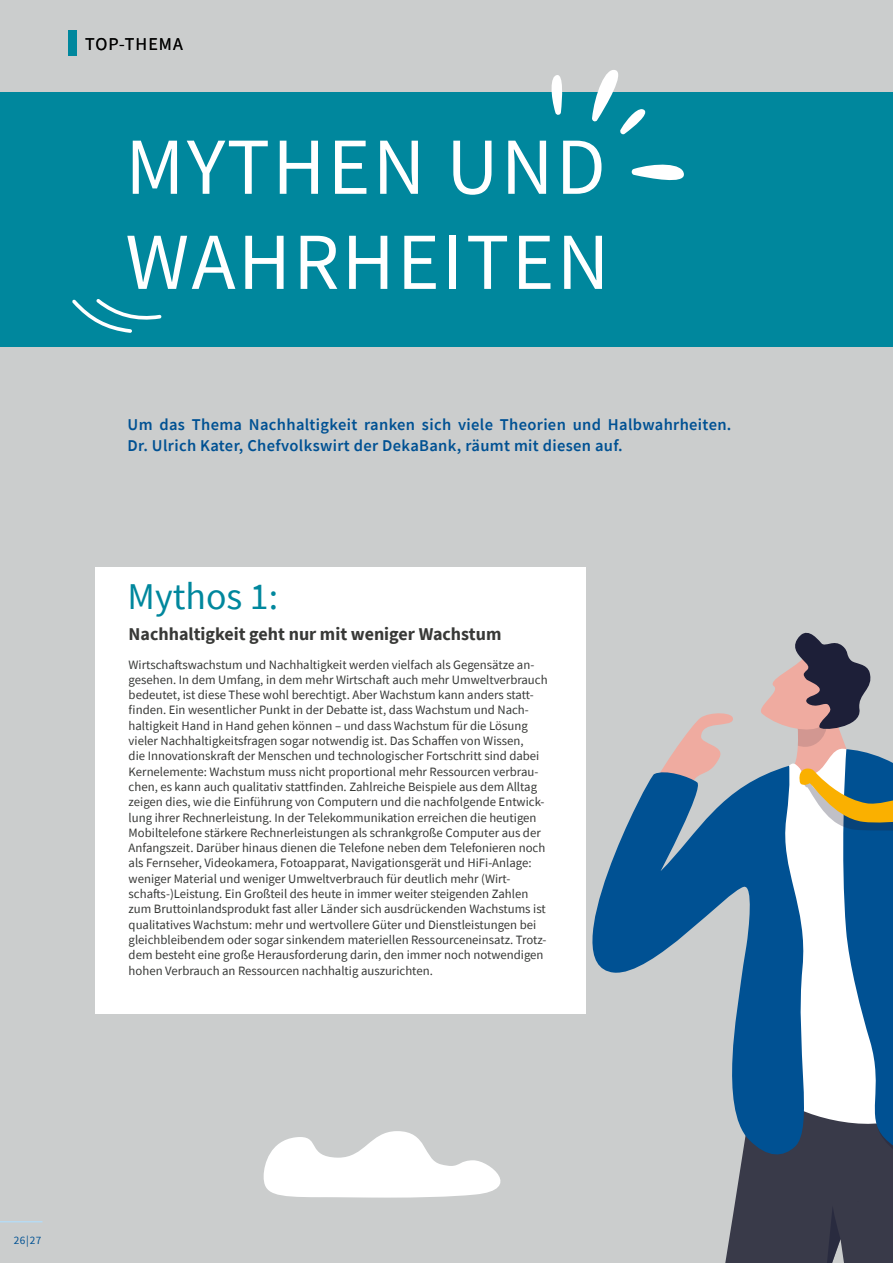
<style>
.page{position:relative;width:893px;height:1263px;background:#cbcdcd}
.page>*{position:absolute;margin:0;border:0;box-sizing:border-box;transform-origin:0 0}
.t1{font:81px/95.1px "Source Sans Pro";letter-spacing:.03em;color:#fff}
.t2{font:37.8px "Source Sans Pro";color:#00879d}
.t3{font:700 18px "Source Sans Pro";color:#383937}
.t4{font:18px "Source Sans Pro";letter-spacing:.06em;color:#000}
.t5{font:600 16.5px/20.2px "Source Sans Pro";letter-spacing:.02em;color:#005193}
.t6{font:12.75px/15.3px "Source Sans Pro";color:#383937}
.t7{font:11.25px "Source Sans Pro";color:#005193}
</style>
<div class="page">
<svg style="left:263px;top:1131px;width:238px;height:66px"></svg>
<div style="left:0;top:93px;width:893px;height:254px;background:#00879d"></div>
<svg style="left:72px;top:299px;width:90px;height:34px"></svg>
<div style="left:95px;top:567px;width:491px;height:446px;background:#fff"></div>
<svg style="left:550px;top:787px;width:96px;height:227px"></svg>
<svg style="left:646px;top:632px;width:247px;height:631px"></svg>
<svg style="left:549px;top:75px;width:15px;height:40px"></svg>
<svg style="left:631px;top:164px;width:53px;height:17px"></svg>
<svg style="left:592px;top:70px;width:57px;height:65px"></svg>
<div style="left:68px;top:30px;width:9px;height:25px;background:#00879d"></div>
<hr style="left:0;top:1221px;width:43px;height:1px;background:#b7daf2">
<h3 class="t4" style="left:85px;top:32px;width:99px">TOP-THEMA</h3>
<h1 class="t1" style="left:125px;top:119px;width:485px">MYTHEN UND<br>WAHRHEITEN</h1>
<p class="t5" style="left:128px;top:415px;width:605px">Um das Thema Nachhaltigkeit ranken sich viele Theorien und Halbwahrheiten.<br>Dr. Ulrich Kater, Chefvolkswirt der DekaBank, räumt mit diesen auf.</p>
<h2 class="t2" style="left:128px;top:572px;width:152px">Mythos 1:</h2>
<h3 class="t3" style="left:129px;top:622px;width:374px">Nachhaltigkeit geht nur mit weniger Wachstum</h3>
<p class="t6" style="left:129px;top:656px;width:420px">Wirtschaftswachstum und Nachhaltigkeit werden vielfach als Gegensätze an&shy;gesehen. In dem Umfang, in dem mehr Wirtschaft auch mehr Umweltverbrauch bedeutet, ist diese These wohl berechtigt. Aber Wachstum kann anders statt&shy;finden. Ein wesentlicher Punkt in der Debatte ist, dass Wachstum und Nach&shy;haltigkeit Hand in Hand gehen können – und dass Wachstum für die Lösung vieler Nachhaltigkeitsfragen sogar notwendig ist. Das Schaffen von Wissen,<br>die Innovationskraft der Menschen und technologischer Fortschritt sind dabei Kernelemente: Wachstum muss nicht proportional mehr Ressourcen verbrau&shy;chen, es kann auch qualitativ stattfinden. Zahlreiche Beispiele aus dem Alltag zeigen dies, wie die Einführung von Computern und die nachfolgende Entwick&shy;lung ihrer Rechnerleistung. In der Telekommunikation erreichen die heutigen Mobiltelefone stärkere Rechnerleistungen als schrankgroße Computer aus der Anfangszeit. Darüber hinaus dienen die Telefone neben dem Telefonieren noch als Fernseher, Videokamera, Fotoapparat, Navigationsgerät und HiFi-Anlage: weniger Material und weniger Umweltverbrauch für deutlich mehr (Wirt&shy;schafts-)Leistung. Ein Großteil des heute in immer weiter steigenden Zahlen zum Bruttoinlandsprodukt fast aller Länder sich ausdrückenden Wachstums ist qualitatives Wachstum: mehr und wertvollere Güter und Dienstleistungen bei gleichbleibendem oder sogar sinkendem materiellen Ressourceneinsatz. Trotz&shy;dem besteht eine große Herausforderung darin, den immer noch notwendigen hohen Verbrauch an Ressourcen nachhaltig auszurichten.</p>
<p class="t7" style="left:14px;top:1233px;width:29px">26|27</p>
</div>
